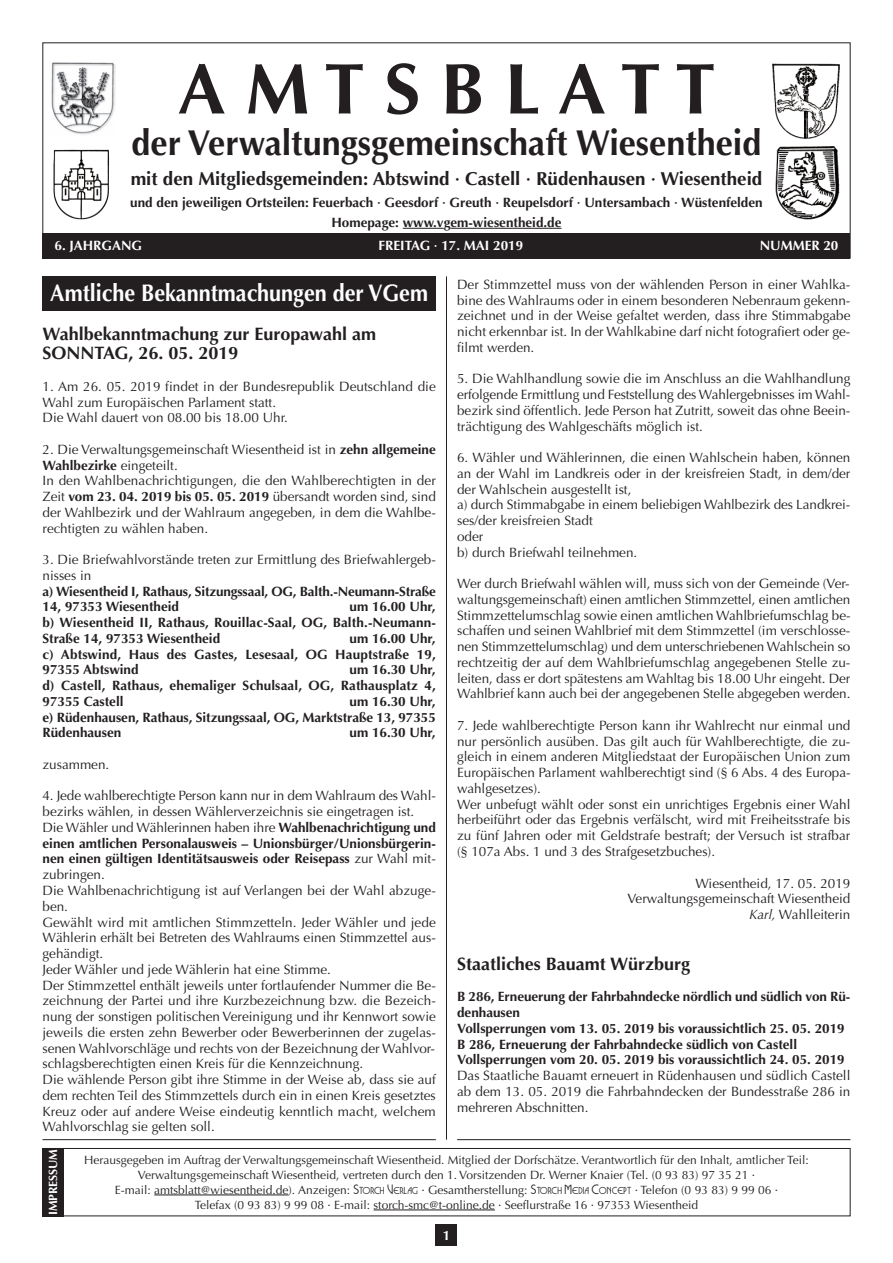
<style>
.page{position:relative;width:893px;height:1263px;background:#fff}
.page>*{position:absolute;margin:0;border:0;box-sizing:border-box;transform-origin:0 0}
.t1{font:700 72px "Optima";color:#231f20}
.t2{font:700 36px "Optima";color:#231f20;scale:.95 1}
.t3{font:700 24px "Optima";color:#fff;scale:.9 1}
.t4{font:700 18.75px "Optima";color:#231f20}
.t5{font:700 18px/19.5px "Optima";color:#231f20}
.t6{font:13.5px/15.8px "Optima";color:#231f20}
.t7{font:700 13.5px/15.8px "Optima";color:#231f20;text-align:justify}
.t8{font:700 13.5px "Optima";color:#fff}
.t9{font:12px/15px "Optima";color:#231f20;text-align:center}
.t10{font:700 12px "Optima";letter-spacing:-.005em;color:#fff}
.s1{font-style:italic}
.s2{font-weight:700}
.s3{font-family:"Busorama";font-weight:500}
.s4{font-family:"Busorama";font-weight:500;font-size:9px}
</style>
<div class="page">
<div style="left:436px;top:1225px;width:21px;height:21px;background:#231f20"></div>
<hr style="left:403px;top:228px;width:41px;height:1px;background:#231f20">
<hr style="left:450px;top:228px;width:111px;height:1px;background:#231f20">
<div style="left:43px;top:233px;width:807px;height:26px;background:#231f20"></div>
<hr style="left:446px;top:276px;width:1px;height:864px;background:#231f20">
<div style="left:43px;top:1148px;width:807px;height:68px;border:1px solid #231f20"></div>
<hr style="left:154px;top:1194px;width:135px;height:1px;background:#231f20">
<hr style="left:374px;top:1209px;width:121px;height:1px;background:#231f20">
<div style="left:43px;top:1148px;width:21px;height:68px;background:#231f20"></div>
<div style="left:43px;top:276px;width:393px;height:34px;background:#231f20"></div>
<img style="left:51px;top:62px;width:65px;height:73px">
<img style="left:53px;top:149px;width:56px;height:70px">
<img style="left:775px;top:146px;width:64px;height:74px">
<img style="left:772px;top:64px;width:68px;height:75px">
<hr style="left:43px;top:1139px;width:393px;height:1px;background:#231f20">
<hr style="left:457px;top:1139px;width:393px;height:1px;background:#231f20">
<h1 class="t1" style="left:178px;top:47px;width:539px">A M t S B L A t t</h1>
<h2 class="t2" style="left:132px;top:122px;width:664px">der Verwaltungsgemeinschaft Wiesentheid</h2>
<h3 class="t4" style="left:131px;top:168px;width:633px">mit den Mitgliedsgemeinden: Abtswind · Castell · Rüdenhausen · Wiesentheid</h3>
<p class="t7" style="left:130px;top:193px;width:634px;line-height:19.4px;text-align:center">und den jeweiligen ortsteilen: Feuerbach · Geesdorf · Greuth · Reupelsdorf · Untersambach · Wüstenfelden<br>Homepage: www.vgem-wiesentheid.de</p>
<p class="t8" style="left:55px;top:238px;width:89px">6. JAHRGAnG</p>
<p class="t8" style="left:378px;top:238px;width:146px">FREItAG · 17. MAI 2019</p>
<p class="t8" style="left:760px;top:238px;width:80px">nUMMER 20</p>
<h3 class="t3" style="left:50px;top:279px;width:421px">Amtliche Bekanntmachungen der VGem</h3>
<p class="t6" style="left:457px;top:277px;width:395px;text-align:justify">Der Stimmzettel muss von der wählenden Person in einer Wahlka&shy;bine des Wahlraums oder in einem besonderen Nebenraum gekenn&shy;zeichnet und in der Weise gefaltet werden, dass ihre Stimmabgabe nicht erkennbar ist. In der Wahlkabine darf nicht fotografiert oder ge&shy;filmt werden.</p>
<p class="t6" style="left:457px;top:371px;width:395px;text-align:justify">5. Die Wahlhandlung sowie die im Anschluss an die Wahlhandlung erfolgende Ermittlung und Feststellung des Wahlergebnisses im Wahl&shy;bezirk sind öffentlich. Jede Person hat Zutritt, soweit das ohne Beein&shy;trächtigung des Wahlgeschäfts möglich ist.</p>
<p class="t6" style="left:457px;top:450px;width:395px">6. Wähler und Wählerinnen, die einen Wahlschein haben, können an der Wahl im Landkreis oder in der kreisfreien Stadt, in dem/der der Wahlschein ausgestellt ist,<br>a) durch Stimmabgabe in einem beliebigen Wahlbezirk des Landkrei&shy;ses/der kreisfreien Stadt<br>oder<br>b) durch Briefwahl teilnehmen.</p>
<p class="t6" style="left:457px;top:576px;width:395px;text-align:justify">Wer durch Briefwahl wählen will, muss sich von der Gemeinde (Ver&shy;waltungsgemeinschaft) einen amtlichen Stimmzettel, einen amtlichen Stimmzettelumschlag sowie einen amtlichen Wahlbriefumschlag be&shy;schaffen und seinen Wahlbrief mit dem Stimmzettel (im verschlosse&shy;nen Stimmzettelumschlag) und dem unterschriebenen Wahlschein so rechtzeitig der auf dem Wahlbriefumschlag angegebenen Stelle zu&shy;leiten, dass er dort spätestens am Wahltag bis 18.00 Uhr eingeht. Der Wahlbrief kann auch bei der angegebenen Stelle abgegeben werden.</p>
<p class="t6" style="left:457px;top:718px;width:395px">7. Jede wahlberechtigte Person kann ihr Wahlrecht nur einmal und nur persönlich ausüben. Das gilt auch für Wahlberechtigte, die zu&shy;gleich in einem anderen Mitgliedstaat der Europäischen Union zum Europäischen Parlament wahlberechtigt sind (§ 6 Abs. 4 des Europa&shy;wahlgesetzes).<br>Wer unbefugt wählt oder sonst ein unrichtiges Ergebnis einer Wahl herbeiführt oder das Ergebnis verfälscht, wird mit Freiheitsstrafe bis zu fünf Jahren oder mit Geldstrafe bestraft; der Versuch ist strafbar (§ 107a Abs. 1 und 3 des Strafgesetzbuches).</p>
<p class="t6" style="left:627px;top:875px;width:225px;text-align:right">Wiesentheid, 17. 05. 2019<br>Verwaltungsgemeinschaft Wiesentheid<br><span class="s1">Karl,</span> Wahlleiterin</p>
<h3 class="t5" style="left:457px;top:954px;width:235px">Staatliches Bauamt Würzburg</h3>
<p class="t7" style="left:457px;top:989px;width:395px;text-align:left">B 286, Erneuerung der Fahrbahndecke nördlich und südlich von Rü&shy;denhausen<br>Vollsperrungen vom 13. 05. 2019 bis voraussichtlich 25. 05. 2019<br>B 286, Erneuerung der Fahrbahndecke südlich von Castell Vollsperrungen vom 20. 05. 2019 bis voraussichtlich 24. 05. 2019</p>
<p class="t6" style="left:457px;top:1068px;width:395px;text-align:justify">Das Staatliche Bauamt erneuert in Rüdenhausen und südlich Castell ab dem 13. 05. 2019 die Fahrbahndecken der Bundesstraße 286 in mehreren Abschnitten.</p>
<h3 class="t5" style="left:43px;top:324px;width:335px">Wahlbekanntmachung zur Europawahl am<br>SonntAG, 26. 05. 2019</h3>
<p class="t6" style="left:43px;top:379px;width:395px">1. Am 26. 05. 2019 findet in der Bundesrepublik Deutschland die<br>Wahl zum Europäischen Parlament statt.<br>Die Wahl dauert von 08.00 bis 18.00 Uhr.</p>
<p class="t6" style="left:43px;top:442px;width:395px">2. Die Verwaltungsgemeinschaft Wiesentheid ist in <span class="s2">zehn allgemeine Wahlbezirke</span> eingeteilt.<br>In den Wahlbenachrichtigungen, die den Wahlberechtigten in der Zeit <span class="s2">vom 23. 04. 2019 bis 05. 05. 2019</span> übersandt worden sind, sind der Wahlbezirk und der Wahlraum angegeben, in dem die Wahlbe&shy;rechtigten zu wählen haben.</p>
<p class="t6" style="left:43px;top:552px;width:395px">3. Die Briefwahlvorstände treten zur Ermittlung des Briefwahlergeb&shy;nisses in</p>
<p class="t7" style="left:43px;top:583px;width:395px">a) Wiesentheid I, Rathaus, Sitzungssaal, oG, Balth.-neumann-Straße<br>14, 97353 Wiesentheid</p>
<p class="t7" style="left:43px;top:599px;width:395px;text-indent:307px">um 16.00 Uhr, b) Wiesentheid II, Rathaus, Rouillac-Saal, oG, Balth.-neumann-Straße 14, 97353 Wiesentheid</p>
<p class="t7" style="left:43px;top:631px;width:395px;text-indent:307px">um 16.00 Uhr, c) Abtswind, Haus des Gastes, Lesesaal, oG Hauptstraße 19, 97355 Abtswind</p>
<p class="t7" style="left:43px;top:662px;width:395px;text-indent:307px">um 16.30 Uhr, d) Castell, Rathaus, ehemaliger Schulsaal, oG, Rathausplatz 4, 97355 Castell</p>
<p class="t7" style="left:43px;top:694px;width:395px;text-indent:307px">um 16.30 Uhr, e) Rüdenhausen, Rathaus, Sitzungssaal, oG, Marktstraße 13, 97355<br>Rüdenhausen</p>
<p class="t7" style="left:349px;top:725px;width:88px">um 16.30 Uhr,</p>
<p class="t6" style="left:43px;top:757px;width:68px">zusammen.</p>
<p class="t6" style="left:42px;top:788px;width:395px">4. Jede wahlberechtigte Person kann nur in dem Wahlraum des Wahl&shy;bezirks wählen, in dessen Wählerverzeichnis sie eingetragen ist.<br>Die Wähler und Wählerinnen haben ihre <span class="s2">Wahlbenachrichtigung und einen amtlichen Personalausweis – Unionsbürger/Unionsbürgerin&shy;nen einen gültigen Identitätsausweis oder Reisepass</span> zur Wahl mit&shy;zubringen.<br>Die Wahlbenachrichtigung ist auf Verlangen bei der Wahl abzuge&shy;ben.<br>Gewählt wird mit amtlichen Stimmzetteln. Jeder Wähler und jede Wählerin erhält bei Betreten des Wahlraums einen Stimmzettel aus&shy;gehändigt.<br>Jeder Wähler und jede Wählerin hat eine Stimme.<br>Der Stimmzettel enthält jeweils unter fortlaufender Nummer die Be&shy;zeichnung der Partei und ihre Kurzbezeichnung bzw. die Bezeich&shy;nung der sonstigen politischen Vereinigung und ihr Kennwort sowie jeweils die ersten zehn Bewerber oder Bewerberinnen der zugelas&shy;senen Wahlvorschläge und rechts von der Bezeichnung der Wahlvor&shy;schlagsberechtigten einen Kreis für die Kennzeichnung.<br>Die wählende Person gibt ihre Stimme in der Weise ab, dass sie auf dem rechten Teil des Stimmzettels durch ein in einen Kreis gesetztes Kreuz oder auf andere Weise eindeutig kenntlich macht, welchem Wahlvorschlag sie gelten soll.</p>
<p class="t9" style="left:84px;top:1152px;width:726px">Herausgegeben im Auftrag der Verwaltungsgemeinschaft Wiesentheid. Mitglied der Dorfschätze. Verantwortlich für den Inhalt, amtlicher Teil:<br>Verwaltungsgemeinschaft Wiesentheid, vertreten durch den 1. Vorsitzenden Dr. Werner Knaier (Tel. (0 93 83) 97 35 21 ·<br>E-mail: amtsblatt@wiesentheid.de). Anzeigen: <span class="s3">S</span><span class="s4">TORCH</span> <span class="s3">V</span><span class="s4">ERLAG</span> · Gesamtherstellung: <span class="s3">S</span><span class="s4">TORCH</span> <span class="s3">M</span><span class="s4">EDIA</span> <span class="s3">C</span><span class="s4">ONCEPT</span> · Telefon (0 93 83) 9 99 06 ·<br>Telefax (0 93 83) 9 99 08 · E-mail: storch-smc@t-online.de · Seeflurstraße 16 · 97353 Wiesentheid</p>
<p class="t10" style="left:46px;top:1215px;width:68px;rotate:-90deg">IMPRESSUM</p>
<p class="t8" style="left:443px;top:1227px;width:9px">1</p>
</div>
